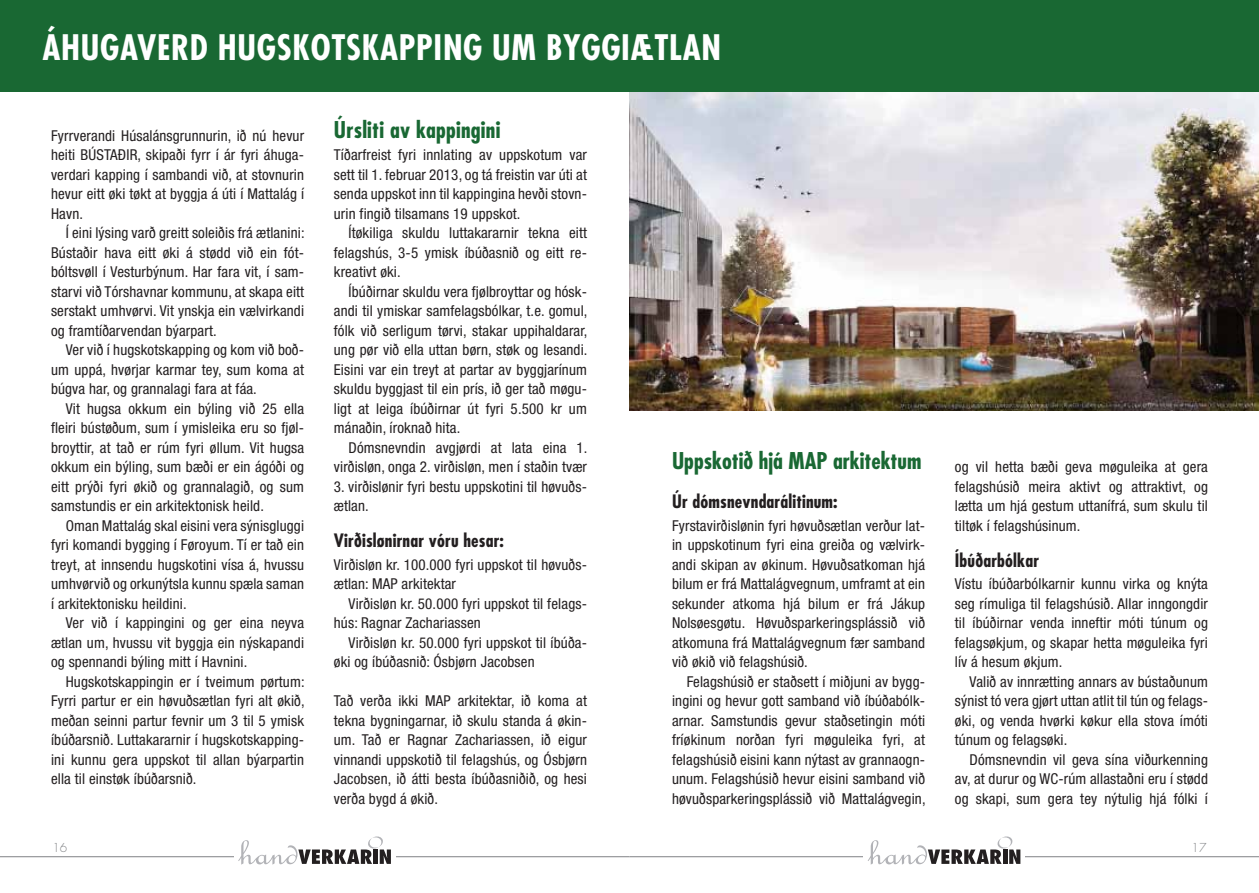
<style>
.page{position:relative;width:1259px;height:893px;background:#fff}
.page>*{position:absolute;margin:0;border:0;box-sizing:border-box;transform-origin:0 0}
.t1{font:700 condensed 34.2px "Futura";letter-spacing:.02em;color:#fff}
.t2{font:700 condensed 22.5px "Futura";color:#196833}
.t3{font:700 condensed 18px "Futura";letter-spacing:.01em;color:#231f20}
.t4{font:condensed 15px/19.5px "Helvetica Neue";letter-spacing:.01em;color:#231f20;text-align:justify}
.t5{font:300 12px "Futura";color:#808285}
</style>
<div class="page">
<hr style="left:629px;top:856px;width:630px;height:1px;background:#808285">
<div style="left:863px;top:827px;width:162px;height:42px;background:#fff"></div>
<svg style="left:868px;top:836px;width:152px;height:29px"></svg>
<hr style="left:0;top:856px;width:629px;height:1px;background:#808285">
<div style="left:234px;top:827px;width:161px;height:42px;background:#fff"></div>
<svg style="left:238px;top:836px;width:153px;height:29px"></svg>
<img style="left:629px;top:91px;width:630px;height:320px">
<div style="left:0;top:0;width:1259px;height:91px;background:#196833"></div>
<h1 class="t1" style="left:43px;top:25px;width:77px">Áhugaverd</h1>
<h1 class="t1" style="left:218px;top:25px;width:454px">hugskotskapping um byggiætlan</h1>
<p class="t4" style="left:51px;top:126px;width:255px">Fyrrverandi Húsalánsgrunnurin, ið nú hevur heiti BÚSTAÐIR, skipaði fyrr í ár fyri áhuga&shy;verdari kapping í sambandi við, at stovnurin hevur eitt øki tøkt at byggja á úti í Mattalág í Havn.</p>
<p class="t4" style="left:51px;top:223px;width:255px;text-indent:15px">Í eini lýsing varð greitt soleiðis frá ætlanini:<br>Bústaðir hava eitt øki á stødd við ein fót&shy;bóltsvøll í Vesturbýnum. Har fara vit, í sam&shy;starvi við Tórshavnar kommunu, at skapa eitt serstakt umhvørvi. Vit ynskja ein vælvirkandi og framtíðarvendan býarpart.</p>
<p class="t4" style="left:51px;top:340px;width:255px;text-indent:15px">Ver við í hugskotskapping og kom við boð&shy;um uppá, hvørjar karmar tey, sum koma at búgva har, og grannalagi fara at fáa.</p>
<p class="t4" style="left:51px;top:399px;width:255px;text-indent:15px">Vit hugsa okkum ein býling við 25 ella fleiri bústøðum, sum í ymisleika eru so fjøl&shy;broyttir, at tað er rúm fyri øllum. Vit hugsa okkum ein býling, sum bæði er ein ágóði og eitt prýði fyri økið og grannalagið, og sum samstundis er ein arkitektonisk heild.</p>
<p class="t4" style="left:51px;top:516px;width:255px;text-indent:15px">Oman Mattalág skal eisini vera sýnisgluggi fyri komandi bygging í Føroyum. Tí er tað ein treyt, at innsendu hugskotini vísa á, hvussu umhvørvið og orkunýtsla kunnu spæla saman í arkitektonisku heildini.</p>
<p class="t4" style="left:51px;top:613px;width:255px;text-indent:15px">Ver við í kappingini og ger eina neyva ætlan um, hvussu vit byggja ein nýskapandi og spennandi býling mitt í Havnini.</p>
<p class="t4" style="left:51px;top:672px;width:255px;text-indent:15px">Hugskotskappingin er í tveimum pørtum:<br>Fyrri partur er ein høvuðsætlan fyri alt økið, meðan seinni partur fevnir um 3 til 5 ymisk íbúðarsnið. Luttakararnir í hugskotskapping&shy;ini kunnu gera uppskot til allan býarpartin ella til einstøk íbúðarsnið.</p>
<h2 class="t2" style="left:334px;top:115px;width:168px">Úrsliti av kappingini</h2>
<p class="t4" style="left:334px;top:145px;width:255px">Tíðarfreist fyri innlating av uppskotum var sett til 1. februar 2013, og tá freistin var úti at senda uppskot inn til kappingina hevði stovn&shy;urin fingið tilsamans 19 uppskot.</p>
<p class="t4" style="left:334px;top:223px;width:255px;text-indent:15px">Ítøkiliga skuldu luttakararnir tekna eitt felagshús, 3-5 ymisk íbúðasnið og eitt re&shy;kreativt øki.</p>
<p class="t4" style="left:334px;top:282px;width:255px;text-indent:15px">Íbúðirnar skuldu vera fjølbroyttar og hósk&shy;andi til ymiskar samfelagsbólkar, t.e. gomul, fólk við serligum tørvi, stakar uppihaldarar, ung pør við ella uttan børn, støk og lesandi.<br>Eisini var ein treyt at partar av byggjarínum skuldu byggjast til ein prís, ið ger tað møgu&shy;ligt at leiga íbúðirnar út fyri 5.500 kr um mánaðin, íroknað hita.</p>
<p class="t4" style="left:334px;top:438px;width:255px;text-align:right">Dómsnevndin avgjørdi at lata eina 1. virðisløn, onga 2. virðisløn, men í staðin tvær</p>
<p class="t4" style="left:334px;top:477px;width:255px">3. virðislønir fyri bestu uppskotini til høvuðs&shy;ætlan.</p>
<p class="t3" style="left:334px;top:529px;width:172px">Virðislønirnar vóru hesar:</p>
<p class="t4" style="left:334px;top:555px;width:254px">Virðisløn kr. 100.000 fyri uppskot til høvuðs&shy;ætlan: MAP arkitektar</p>
<p class="t4" style="left:334px;top:594px;width:255px;text-indent:15px">Virðisløn kr. 50.000 fyri uppskot til felags&shy;hús: Ragnar Zachariassen</p>
<p class="t4" style="left:334px;top:633px;width:254px;text-indent:15px">Virðisløn kr. 50.000 fyri uppskot til íbúða&shy;øki og íbúðasnið: Ósbjørn Jacobsen</p>
<p class="t4" style="left:334px;top:691px;width:255px">Tað verða ikki MAP arkitektar, ið koma at tekna bygningarnar, ið skulu standa á økin&shy;um. Tað er Ragnar Zachariassen, ið eigur vinnandi uppskotið til felagshús, og Ósbjørn Jacobsen, ið átti besta íbúðasniðið, og hesi verða bygd á økið.</p>
<h2 class="t2" style="left:672px;top:447px;width:251px">Uppskotið hjá MAP arkitektum</h2>
<p class="t3" style="left:672px;top:490px;width:167px">Úr dómsnevndarálitinum:</p>
<p class="t4" style="left:672px;top:516px;width:255px">Fyrstavirðislønin fyri høvuðsætlan verður lat&shy;in uppskotinum fyri eina greiða og vælvirk&shy;andi skipan av økinum. Høvuðsatkoman hjá bilum er frá Mattalágvegnum, umframt at ein sekunder atkoma hjá bilum er frá Jákup Nolsøesgøtu. Høvuðsparkeringsplássið við atkomuna frá Mattalágvegnum fær samband við økið við felagshúsið.</p>
<p class="t4" style="left:672px;top:672px;width:255px;text-indent:15px">Felagshúsið er staðsett í miðjuni av bygg&shy;ingini og hevur gott samband við íbúðabólk&shy;arnar. Samstundis gevur staðsetingin móti fríøkinum norðan fyri møguleika fyri, at felagshúsið eisini kann nýtast av grannaogn&shy;unum. Felagshúsið hevur eisini samband við høvuðsparkeringsplássið við Mattalágvegin,</p>
<p class="t4" style="left:955px;top:457px;width:255px">og vil hetta bæði geva møguleika at gera felagshúsið meira aktivt og attraktivt, og lætta um hjá gestum uttanífrá, sum skulu til tiltøk í felagshúsinum.</p>
<p class="t3" style="left:955px;top:549px;width:86px">Íbúðarbólkar</p>
<p class="t4" style="left:955px;top:574px;width:255px">Vístu íbúðarbólkarnir kunnu virka og knýta seg rímuliga til felagshúsið. Allar inngongdir til íbúðirnar venda inneftir móti túnum og felagsøkjum, og skapar hetta møguleika fyri lív á hesum økjum.</p>
<p class="t4" style="left:955px;top:672px;width:255px;text-indent:15px">Valið av innrætting annars av bústaðunum sýnist tó vera gjørt uttan atlit til tún og felags&shy;øki, og venda hvørki køkur ella stova ímóti túnum og felagsøki.</p>
<p class="t4" style="left:955px;top:750px;width:255px;text-indent:15px">Dómsnevndin vil geva sína viðurkenning av, at durur og WC-rúm allastaðni eru í stødd og skapi, sum gera tey nýtulig hjá fólki í</p>
<p class="t5" style="left:53px;top:839px;width:16px">16</p>
<p class="t5" style="left:1191px;top:839px;width:16px">17</p>
</div>
